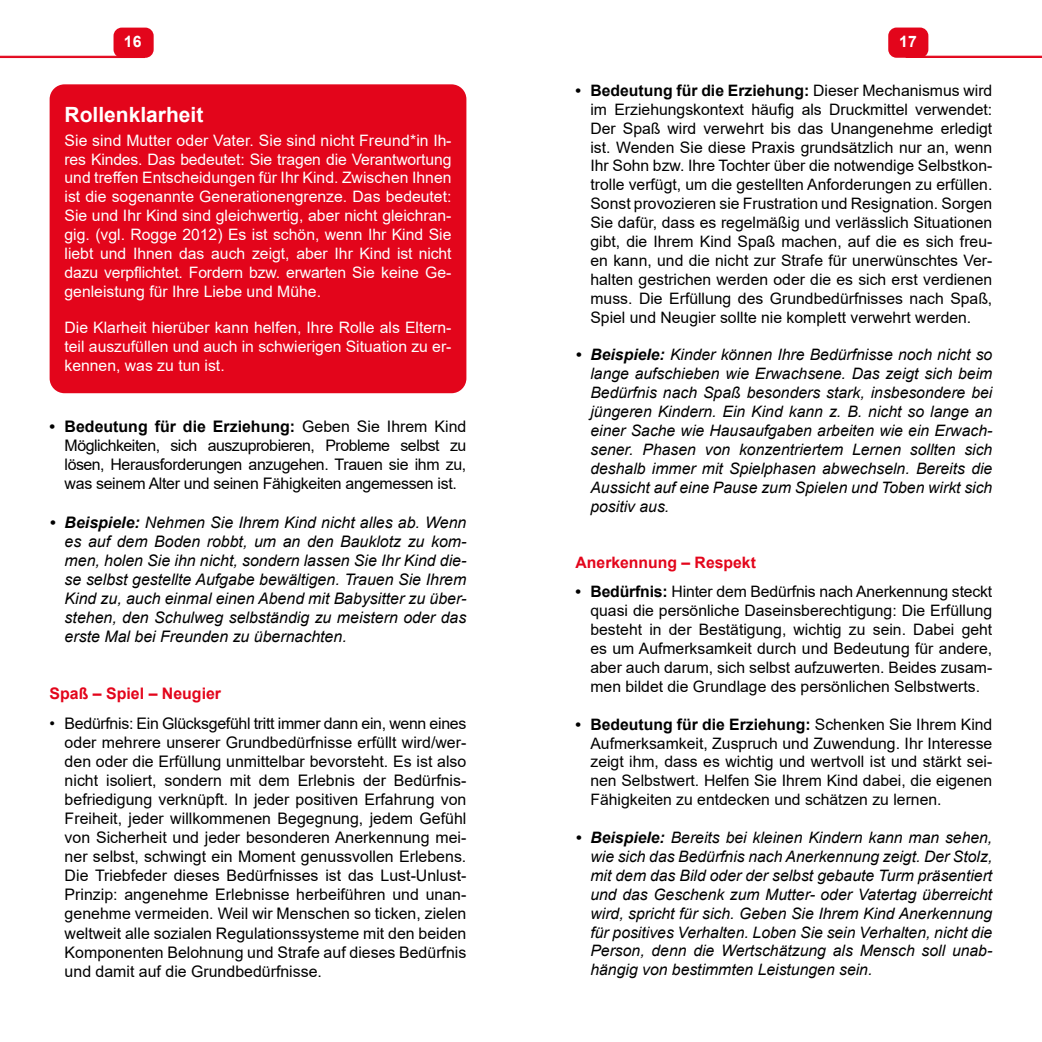
<style>
.page{position:relative;width:1042px;height:1042px;background:#fff}
.page>*{position:absolute;margin:0;border:0;box-sizing:border-box;transform-origin:0 0}
.t1{font:700 21px "Arial";color:#fff}
.t2{font:15.92px/19.1px "Arial";letter-spacing:-.01em;color:#000;text-align:justify}
.t3{font:italic 15.92px/19.1px "Arial";color:#000;text-align:justify}
.t4{font:700 15.92px "Arial";color:#e3051b}
.t5{font:15.75px/18.9px "Arial";color:#000;text-align:justify}
.t6{font:italic 15.75px/18.9px "Arial";color:#000;text-align:justify}
.t7{font:15.75px/18.9px "Arial";color:#fff;text-align:justify}
.t8{font:700 15.75px "Arial";color:#e3051b}
.t9{font:700 15.75px "Arial";color:#fff}
.s1{font-weight:700}
</style>
<div class="page">
<svg style="left:0;top:56px;width:118px;height:2px"></svg>
<div style="left:114px;top:28px;width:39px;height:29px;background:#e3051b;border-radius:7px"></div>
<div style="left:113px;top:28px;width:41px;height:30px;border:2px solid #e3051b;border-radius:7px"></div>
<svg style="left:923px;top:56px;width:119px;height:2px"></svg>
<div style="left:889px;top:28px;width:38px;height:29px;background:#e3051b;border-radius:7px"></div>
<div style="left:888px;top:28px;width:40px;height:30px;border:2px solid #e3051b;border-radius:7px"></div>
<div style="left:50px;top:84px;width:416px;height:309px;background:#e3051b;border-radius:15px"></div>
<p class="t9" style="left:124px;top:31px;width:19px">16</p>
<p class="t9" style="left:899px;top:30px;width:19px">17</p>
<h1 class="t1" style="left:64px;top:100px;width:140px">Rollenklarheit</h1>
<p class="t7" style="left:64px;top:131px;width:388px">Sie sind Mutter oder Vater. Sie sind nicht Freund*in Ih&shy;res Kindes. Das bedeutet: Sie tragen die Verantwortung und treffen Entscheidungen für Ihr Kind. Zwischen Ihnen ist die sogenannte Generationengrenze. Das bedeutet:<br>Sie und Ihr Kind sind gleichwertig, aber nicht gleichran&shy;gig. (vgl. Rogge 2012) Es ist schön, wenn Ihr Kind Sie liebt und Ihnen das auch zeigt, aber Ihr Kind ist nicht dazu verpflichtet. Fordern bzw. erwarten Sie keine Ge&shy;genleistung für Ihre Liebe und Mühe.</p>
<p class="t7" style="left:64px;top:318px;width:388px">Die Klarheit hierüber kann helfen, Ihre Rolle als Eltern&shy;teil auszufüllen und auch in schwierigen Situation zu er&shy;kennen, was zu tun ist.</p>
<p class="t2" style="left:65px;top:417px;width:403px;text-indent:-15px"><span class="s1">• Bedeutung für die Erziehung:</span> Geben Sie Ihrem Kind Möglichkeiten, sich auszuprobieren, Probleme selbst zu lösen, Herausforderungen anzugehen. Trauen sie ihm zu, was seinem Alter und seinen Fähigkeiten angemessen ist.</p>
<p class="t3" style="left:65px;top:513px;width:403px;text-indent:-15px"><span class="s1">• Beispiele:</span> Nehmen Sie Ihrem Kind nicht alles ab. Wenn es auf dem Boden robbt, um an den Bauklotz zu kom&shy;men, holen Sie ihn nicht, sondern lassen Sie Ihr Kind die&shy;se selbst gestellte Aufgabe bewältigen. Trauen Sie Ihrem Kind zu, auch einmal einen Abend mit Babysitter zu über&shy;stehen, den Schulweg selbständig zu meistern oder das erste Mal bei Freunden zu übernachten.</p>
<p class="t4" style="left:50px;top:682px;width:173px">Spaß – Spiel – Neugier</p>
<p class="t2" style="left:65px;top:713px;width:403px;text-indent:-15px">• Bedürfnis: Ein Glücksgefühl tritt immer dann ein, wenn eines oder mehrere unserer Grundbedürfnisse erfüllt wird/wer&shy;den oder die Erfüllung unmittelbar bevorsteht. Es ist also nicht isoliert, sondern mit dem Erlebnis der Bedürfnis&shy;befriedigung verknüpft. In jeder positiven Erfahrung von Freiheit, jeder willkommenen Begegnung, jedem Gefühl von Sicherheit und jeder besonderen Anerkennung mei&shy;ner selbst, schwingt ein Moment genussvollen Erlebens.<br>Die Triebfeder dieses Bedürfnisses ist das Lust-Unlust-Prinzip: angenehme Erlebnisse herbeiführen und unan&shy;genehme vermeiden. Weil wir Menschen so ticken, zielen weltweit alle sozialen Regulationssysteme mit den beiden Komponenten Belohnung und Strafe auf dieses Bedürfnis und damit auf die Grundbedürfnisse.</p>
<p class="t5" style="left:590px;top:81px;width:403px;text-indent:-15px"><span class="s1">• Bedeutung für die Erziehung:</span> Dieser Mechanismus wird im Erziehungskontext häufig als Druckmittel verwendet:<br>Der Spaß wird verwehrt bis das Unangenehme erledigt ist. Wenden Sie diese Praxis grundsätzlich nur an, wenn Ihr Sohn bzw. Ihre Tochter über die notwendige Selbstkon&shy;trolle verfügt, um die gestellten Anforderungen zu erfüllen.<br>Sonst provozieren sie Frustration und Resignation. Sorgen Sie dafür, dass es regelmäßig und verlässlich Situationen gibt, die Ihrem Kind Spaß machen, auf die es sich freu&shy;en kann, und die nicht zur Strafe für unerwünschtes Ver&shy;halten gestrichen werden oder die es sich erst verdienen muss. Die Erfüllung des Grundbedürfnisses nach Spaß, Spiel und Neugier sollte nie komplett verwehrt werden.</p>
<p class="t6" style="left:590px;top:346px;width:403px;text-indent:-15px"><span class="s1">• Beispiele:</span> Kinder können Ihre Bedürfnisse noch nicht so lange aufschieben wie Erwachsene. Das zeigt sich beim Bedürfnis nach Spaß besonders stark, insbesondere bei jüngeren Kindern. Ein Kind kann z. B. nicht so lange an einer Sache wie Hausaufgaben arbeiten wie ein Erwach&shy;sener. Phasen von konzentriertem Lernen sollten sich deshalb immer mit Spielphasen abwechseln. Bereits die Aussicht auf eine Pause zum Spielen und Toben wirkt sich positiv aus.</p>
<p class="t8" style="left:575px;top:552px;width:182px">Anerkennung – Respekt</p>
<p class="t5" style="left:590px;top:582px;width:403px;text-indent:-15px"><span class="s1">• Bedürfnis:</span> Hinter dem Bedürfnis nach Anerkennung steckt quasi die persönliche Daseinsberechtigung: Die Erfüllung besteht in der Bestätigung, wichtig zu sein. Dabei geht es um Aufmerksamkeit durch und Bedeutung für andere, aber auch darum, sich selbst aufzuwerten. Beides zusam&shy;men bildet die Grundlage des persönlichen Selbstwerts.</p>
<p class="t5" style="left:590px;top:714px;width:403px;text-indent:-15px"><span class="s1">• Bedeutung für die Erziehung:</span> Schenken Sie Ihrem Kind Aufmerksamkeit, Zuspruch und Zuwendung. Ihr Interesse zeigt ihm, dass es wichtig und wertvoll ist und stärkt sei&shy;nen Selbstwert. Helfen Sie Ihrem Kind dabei, die eigenen Fähigkeiten zu entdecken und schätzen zu lernen.</p>
<p class="t6" style="left:590px;top:828px;width:403px;text-indent:-15px"><span class="s1">• Beispiele:</span> Bereits bei kleinen Kindern kann man sehen, wie sich das Bedürfnis nach Anerkennung zeigt. Der Stolz, mit dem das Bild oder der selbst gebaute Turm präsentiert und das Geschenk zum Mutter- oder Vatertag überreicht wird, spricht für sich. Geben Sie Ihrem Kind Anerkennung für positives Verhalten. Loben Sie sein Verhalten, nicht die Person, denn die Wertschätzung als Mensch soll unab&shy;hängig von bestimmten Leistungen sein.</p>
</div>
